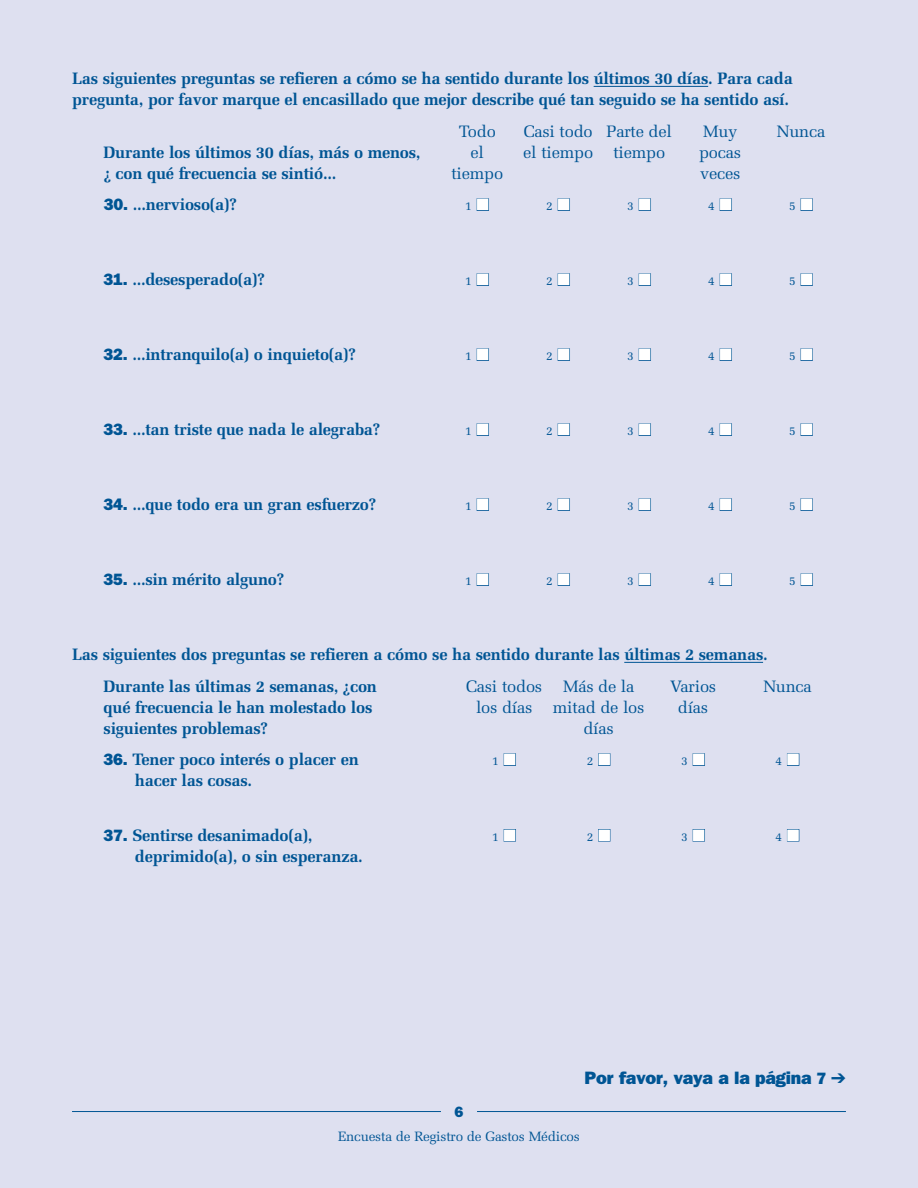
<style>
.page{position:relative;width:918px;height:1188px;background:#dee0f0}
.page>*{position:absolute;margin:0;border:0;box-sizing:border-box;transform-origin:0 0}
.t1{font:18px "ITC Franklin Gothic Std Hvy";letter-spacing:-.015em;color:#005594}
.t2{font:700 16.5px/21px "Melior LT Std";letter-spacing:-.015em;color:#005594}
.t3{font:16.5px "Melior LT Std";letter-spacing:-.015em;color:#005594}
.t4{font:15px "ITC Franklin Gothic Std Hvy";color:#005594}
.t5{font:13.5px "Melior LT Std";letter-spacing:-.015em;color:#005594}
.t6{font:12px "Melior LT Std";color:#005594}
.s1{font-family:"ITC Franklin Gothic Std Hvy";font-weight:400}
.s2{color:#fff}
.s3{font-size:16.5px}
</style>
<div class="page">
<hr style="left:72px;top:1111px;width:369px;height:1px;background:#005594">
<hr style="left:477px;top:1111px;width:369px;height:1px;background:#005594">
<hr style="left:594px;top:86px;width:114px;height:1px;background:#005594">
<hr style="left:624px;top:662px;width:139px;height:1px;background:#005594">
<div style="left:477px;top:198px;width:12px;height:13px;border:1px solid #005594"></div>
<div style="left:558px;top:198px;width:12px;height:13px;border:1px solid #005594"></div>
<div style="left:639px;top:198px;width:12px;height:13px;border:1px solid #005594"></div>
<div style="left:720px;top:198px;width:12px;height:13px;border:1px solid #005594"></div>
<div style="left:801px;top:198px;width:12px;height:13px;border:1px solid #005594"></div>
<div style="left:477px;top:273px;width:12px;height:13px;border:1px solid #005594"></div>
<div style="left:558px;top:273px;width:12px;height:13px;border:1px solid #005594"></div>
<div style="left:639px;top:273px;width:12px;height:13px;border:1px solid #005594"></div>
<div style="left:720px;top:273px;width:12px;height:13px;border:1px solid #005594"></div>
<div style="left:801px;top:273px;width:12px;height:13px;border:1px solid #005594"></div>
<div style="left:477px;top:348px;width:12px;height:13px;border:1px solid #005594"></div>
<div style="left:558px;top:348px;width:12px;height:13px;border:1px solid #005594"></div>
<div style="left:639px;top:348px;width:12px;height:13px;border:1px solid #005594"></div>
<div style="left:720px;top:348px;width:12px;height:13px;border:1px solid #005594"></div>
<div style="left:801px;top:348px;width:12px;height:13px;border:1px solid #005594"></div>
<div style="left:477px;top:423px;width:12px;height:13px;border:1px solid #005594"></div>
<div style="left:558px;top:423px;width:12px;height:13px;border:1px solid #005594"></div>
<div style="left:639px;top:423px;width:12px;height:13px;border:1px solid #005594"></div>
<div style="left:720px;top:423px;width:12px;height:13px;border:1px solid #005594"></div>
<div style="left:801px;top:423px;width:12px;height:13px;border:1px solid #005594"></div>
<div style="left:477px;top:498px;width:12px;height:13px;border:1px solid #005594"></div>
<div style="left:558px;top:498px;width:12px;height:13px;border:1px solid #005594"></div>
<div style="left:639px;top:498px;width:12px;height:13px;border:1px solid #005594"></div>
<div style="left:720px;top:498px;width:12px;height:13px;border:1px solid #005594"></div>
<div style="left:801px;top:498px;width:12px;height:13px;border:1px solid #005594"></div>
<div style="left:477px;top:573px;width:12px;height:13px;border:1px solid #005594"></div>
<div style="left:558px;top:573px;width:12px;height:13px;border:1px solid #005594"></div>
<div style="left:639px;top:573px;width:12px;height:13px;border:1px solid #005594"></div>
<div style="left:720px;top:573px;width:12px;height:13px;border:1px solid #005594"></div>
<div style="left:801px;top:573px;width:12px;height:13px;border:1px solid #005594"></div>
<div style="left:504px;top:753px;width:12px;height:13px;border:1px solid #005594"></div>
<div style="left:598px;top:753px;width:12px;height:13px;border:1px solid #005594"></div>
<div style="left:693px;top:753px;width:12px;height:13px;border:1px solid #005594"></div>
<div style="left:787px;top:753px;width:12px;height:13px;border:1px solid #005594"></div>
<div style="left:504px;top:829px;width:12px;height:12px;border:1px solid #005594"></div>
<div style="left:598px;top:829px;width:12px;height:12px;border:1px solid #005594"></div>
<div style="left:693px;top:829px;width:12px;height:12px;border:1px solid #005594"></div>
<div style="left:787px;top:829px;width:12px;height:12px;border:1px solid #005594"></div>
<p class="t2" style="left:72px;top:68px;width:722px">Las siguientes preguntas se refieren a cómo se ha sentido durante los últimos 30 días. Para cada pregunta, por favor marque el encasillado que mejor describe qué tan seguido se ha sentido así.</p>
<p class="t3" style="left:459px;top:122px;width:39px">Todo</p>
<p class="t3" style="left:524px;top:122px;width:150px">Casi todo Parte del</p>
<p class="t3" style="left:703px;top:122px;width:36px">Muy</p>
<p class="t3" style="left:777px;top:122px;width:50px">Nunca</p>
<p class="t2" style="left:104px;top:142px;width:318px">Durante los últimos 30 días, más o menos,</p>
<p class="t3" style="left:471px;top:143px;width:15px">el</p>
<p class="t3" style="left:523px;top:143px;width:143px">el tiempo tiempo</p>
<p class="t3" style="left:699px;top:143px;width:44px">pocas</p>
<p class="t2" style="left:104px;top:163px;width:234px">¿ con qué frecuencia se sintió...</p>
<p class="t3" style="left:451px;top:164px;width:53px">tiempo</p>
<p class="t3" style="left:700px;top:164px;width:42px">veces</p>
<p class="t2" style="left:104px;top:194px;width:134px"><span class="s1">30.</span> ...nervioso(a)?</p>
<p class="t6" style="left:465px;top:199px;width:25px">1 <span class="s2">■</span></p>
<p class="t6" style="left:546px;top:199px;width:25px">2 <span class="s2">■</span></p>
<p class="t6" style="left:627px;top:199px;width:25px">3 <span class="s2">■</span></p>
<p class="t6" style="left:708px;top:199px;width:25px">4 <span class="s2">■</span></p>
<p class="t6" style="left:789px;top:199px;width:25px">5 <span class="s2">■</span></p>
<p class="t2" style="left:104px;top:269px;width:163px"><span class="s1">31.</span> ...desesperado(a)?</p>
<p class="t6" style="left:465px;top:274px;width:25px">1 <span class="s2">■</span></p>
<p class="t6" style="left:546px;top:274px;width:25px">2 <span class="s2">■</span></p>
<p class="t6" style="left:627px;top:274px;width:25px">3 <span class="s2">■</span></p>
<p class="t6" style="left:708px;top:274px;width:25px">4 <span class="s2">■</span></p>
<p class="t6" style="left:789px;top:274px;width:25px">5 <span class="s2">■</span></p>
<p class="t2" style="left:104px;top:344px;width:254px"><span class="s1">32.</span> ...intranquilo(a) o inquieto(a)?</p>
<p class="t6" style="left:465px;top:349px;width:25px">1 <span class="s2">■</span></p>
<p class="t6" style="left:546px;top:349px;width:25px">2 <span class="s2">■</span></p>
<p class="t6" style="left:627px;top:349px;width:25px">3 <span class="s2">■</span></p>
<p class="t6" style="left:708px;top:349px;width:25px">4 <span class="s2">■</span></p>
<p class="t6" style="left:789px;top:349px;width:25px">5 <span class="s2">■</span></p>
<p class="t2" style="left:104px;top:419px;width:278px"><span class="s1">33.</span> ...tan triste que nada le alegraba?</p>
<p class="t6" style="left:465px;top:424px;width:25px">1 <span class="s2">■</span></p>
<p class="t6" style="left:546px;top:424px;width:25px">2 <span class="s2">■</span></p>
<p class="t6" style="left:627px;top:424px;width:25px">3 <span class="s2">■</span></p>
<p class="t6" style="left:708px;top:424px;width:25px">4 <span class="s2">■</span></p>
<p class="t6" style="left:789px;top:424px;width:25px">5 <span class="s2">■</span></p>
<p class="t2" style="left:104px;top:494px;width:274px"><span class="s1">34.</span> ...que todo era un gran esfuerzo?</p>
<p class="t6" style="left:465px;top:499px;width:25px">1 <span class="s2">■</span></p>
<p class="t6" style="left:546px;top:499px;width:25px">2 <span class="s2">■</span></p>
<p class="t6" style="left:627px;top:499px;width:25px">3 <span class="s2">■</span></p>
<p class="t6" style="left:708px;top:499px;width:25px">4 <span class="s2">■</span></p>
<p class="t6" style="left:789px;top:499px;width:25px">5 <span class="s2">■</span></p>
<p class="t2" style="left:104px;top:569px;width:182px"><span class="s1">35.</span> ...sin mérito alguno?</p>
<p class="t6" style="left:465px;top:574px;width:25px">1 <span class="s2">■</span></p>
<p class="t6" style="left:546px;top:574px;width:25px">2 <span class="s2">■</span></p>
<p class="t6" style="left:627px;top:574px;width:25px">3 <span class="s2">■</span></p>
<p class="t6" style="left:708px;top:574px;width:25px">4 <span class="s2">■</span></p>
<p class="t6" style="left:789px;top:574px;width:25px">5 <span class="s2">■</span></p>
<p class="t2" style="left:104px;top:639px;width:666px;line-height:31.5px;text-indent:-32px">Las siguientes dos preguntas se refieren a cómo se ha sentido durante las últimas 2 semanas.<br>Durante las últimas 2 semanas, ¿con</p>
<p class="t3" style="left:466px;top:676px;width:78px">Casi todos</p>
<p class="t3" style="left:563px;top:676px;width:73px">Más de la</p>
<p class="t3" style="left:670px;top:676px;width:48px">Varios</p>
<p class="t3" style="left:763px;top:676px;width:50px">Nunca</p>
<p class="t2" style="left:104px;top:697px;width:270px">qué frecuencia le han molestado los</p>
<p class="t3" style="left:476px;top:698px;width:170px">los días mitad de los</p>
<p class="t3" style="left:678px;top:698px;width:32px">días</p>
<p class="t2" style="left:104px;top:718px;width:166px">siguientes problemas?</p>
<p class="t3" style="left:583px;top:719px;width:32px">días</p>
<p class="t2" style="left:104px;top:749px;width:257px"><span class="s1">36.</span> Tener poco interés o placer en</p>
<p class="t6" style="left:492px;top:754px;width:25px">1 <span class="s2">■</span></p>
<p class="t6" style="left:587px;top:754px;width:25px">2 <span class="s2">■</span></p>
<p class="t6" style="left:681px;top:754px;width:25px">3 <span class="s2">■</span></p>
<p class="t6" style="left:776px;top:754px;width:25px">4 <span class="s2">■</span></p>
<p class="t2" style="left:135px;top:770px;width:119px">hacer las cosas.</p>
<p class="t2" style="left:104px;top:825px;width:210px"><span class="s1">37.</span> Sentirse desanimado(a),</p>
<p class="t6" style="left:492px;top:830px;width:25px">1 <span class="s2">■</span></p>
<p class="t6" style="left:587px;top:830px;width:25px">2 <span class="s2">■</span></p>
<p class="t6" style="left:681px;top:830px;width:25px">3 <span class="s2">■</span></p>
<p class="t6" style="left:776px;top:830px;width:25px">4 <span class="s2">■</span></p>
<p class="t2" style="left:135px;top:846px;width:229px">deprimido(a), o sin esperanza.</p>
<p class="t1" style="left:585px;top:1067px;width:263px">Por favor, vaya a la página <span class="s3">7</span> ➔</p>
<p class="t4" style="left:454px;top:1103px;width:10px">6</p>
<p class="t5" style="left:338px;top:1129px;width:243px">Encuesta de Registro de Gastos Médicos</p>
</div>
